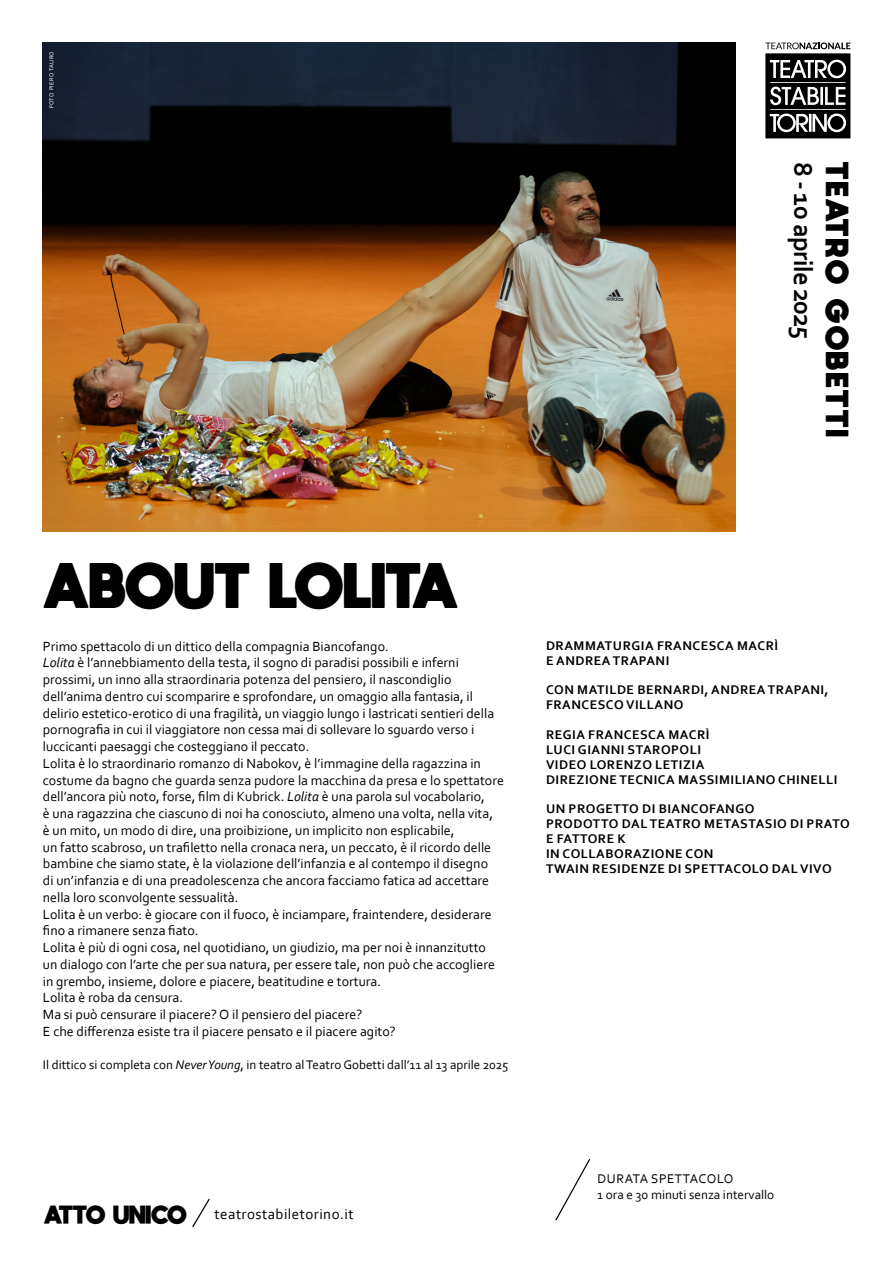
<style>
.page{position:relative;width:893px;height:1263px;background:#fff}
.page>*{position:absolute;margin:0;border:0;box-sizing:border-box;transform-origin:0 0}
.t1{font:800 45px "moon get";color:#000}
.t2{font:700 27px "Corbel";letter-spacing:-.05em;color:#000}
.t3{font:800 22.5px "moon get";letter-spacing:.1em;color:#000}
.t4{font:800 18px "moon get";color:#000}
.t5{font:15px "Corbel";color:#000}
.t6{font:13.95px/16.8px "Corbel";color:#000}
.t7{font:700 13.2px/14.9px "Corbel";letter-spacing:.04em;color:#000}
.t8{font:13.2px/15.9px "Corbel";color:#000}
.t9{font:13.05px "Corbel";letter-spacing:-.01em;color:#000}
.t10{font:6px "Corbel";letter-spacing:.04em;color:#fff}
.s1{font-style:italic}
</style>
<div class="page">
<img style="left:43px;top:43px;width:693px;height:488px">
<svg style="left:555px;top:1159px;width:36px;height:62px"></svg>
<svg style="left:192px;top:1198px;width:18px;height:29px"></svg>
<div style="left:765px;top:53px;width:85px;height:85px;background:#000"></div>
<svg style="left:770px;top:60px;width:76px;height:72px"></svg>
<svg style="left:765px;top:43px;width:85px;height:6px"></svg>
<p class="t10" style="left:48px;top:108px;width:59px;rotate:-90deg">foto piero tauro</p>
<h2 class="t2" style="left:820px;top:162px;width:179px;rotate:90deg">8 - 10 APRILE 2025</h2>
<h3 class="t3" style="left:851px;top:162px;width:277px;rotate:90deg">TEATRO GOBETTI</h3>
<h1 class="t1" style="left:44px;top:557px;width:416px">ABOUT LOLITA</h1>
<p class="t6" style="left:43px;top:637px;width:463px">Primo spettacolo di un dittico della compagnia Biancofango.<br><span class="s1">Lolita</span> è l’annebbiamento della testa, il sogno di paradisi possibili e inferni prossimi, un inno alla straordinaria potenza del pensiero, il nascondiglio dell’anima dentro cui scomparire e sprofondare, un omaggio alla fantasia, il delirio estetico-erotico di una fragilità, un viaggio lungo i lastricati sentieri della pornografia in cui il viaggiatore non cessa mai di sollevare lo sguardo verso i luccicanti paesaggi che costeggiano il peccato.<br>Lolita è lo straordinario romanzo di Nabokov, è l’immagine della ragazzina in costume da bagno che guarda senza pudore la macchina da presa e lo spettatore dell’ancora più noto, forse, film di Kubrick. <span class="s1">Lolita</span> è una parola sul vocabolario,<br>è una ragazzina che ciascuno di noi ha conosciuto, almeno una volta, nella vita,<br>è un mito, un modo di dire, una proibizione, un implicito non esplicabile,<br>un fatto scabroso, un trafiletto nella cronaca nera, un peccato, è il ricordo delle bambine che siamo state, è la violazione dell’infanzia e al contempo il disegno<br>di un’infanzia e di una preadolescenza che ancora facciamo fatica ad accettare nella loro sconvolgente sessualità.<br>Lolita è un verbo: è giocare con il fuoco, è inciampare, fraintendere, desiderare fino a rimanere senza fiato.<br>Lolita è più di ogni cosa, nel quotidiano, un giudizio, ma per noi è innanzitutto un dialogo con l’arte che per sua natura, per essere tale, non può che accogliere in grembo, insieme, dolore e piacere, beatitudine e tortura.<br>Lolita è roba da censura.<br>Ma si può censurare il piacere? O il pensiero del piacere?<br>E che differenza esiste tra il piacere pensato e il piacere agito?</p>
<p class="t9" style="left:43px;top:1057px;width:467px">I l dittico si completa con <span class="s1">Never Young</span>, in teatro al Teatro Gobetti dall’11 al 13 aprile 2025</p>
<p class="t7" style="left:546px;top:638px;width:234px">DRAMMATURGIA FRANCESCA MACRÌ<br>E ANDREA TRAPANI</p>
<p class="t7" style="left:546px;top:682px;width:284px">CON MATILDE BERNARDI, ANDREA TRAPANI,<br>FRANCESCO VILLANO</p>
<p class="t7" style="left:546px;top:727px;width:293px">REGIA FRANCESCA MACRÌ<br>LUCI GIANNI STAROPOLI<br>VIDEO LORENZO LETIZIA<br>DIREZIONE TECNICA MASSIMILIANO CHINELLI</p>
<p class="t7" style="left:546px;top:801px;width:305px">UN PROGETTO DI BIANCOFANGO<br>PRODOTTO DAL TEATRO M ETASTASIO DI PRATO<br>E FATTORE K<br>IN COLLABORAZIONE CON<br>TWAIN</p>
<p class="t7" style="left:592px;top:860px;width:241px">RESIDENZE DI SPETTACOLO DAL VIVO</p>
<p class="t4" style="left:44px;top:1203px;width:17px">ATTO</p>
<p class="t4" style="left:113px;top:1203px;width:75px">UNICO</p>
<p class="t5" style="left:215px;top:1204px;width:141px">teatrostabiletorino.it</p>
<p class="t8" style="left:597px;top:1170px;width:178px">durata spettacolo<br>1 ora e 30 minuti senza intervallo</p>
</div>
